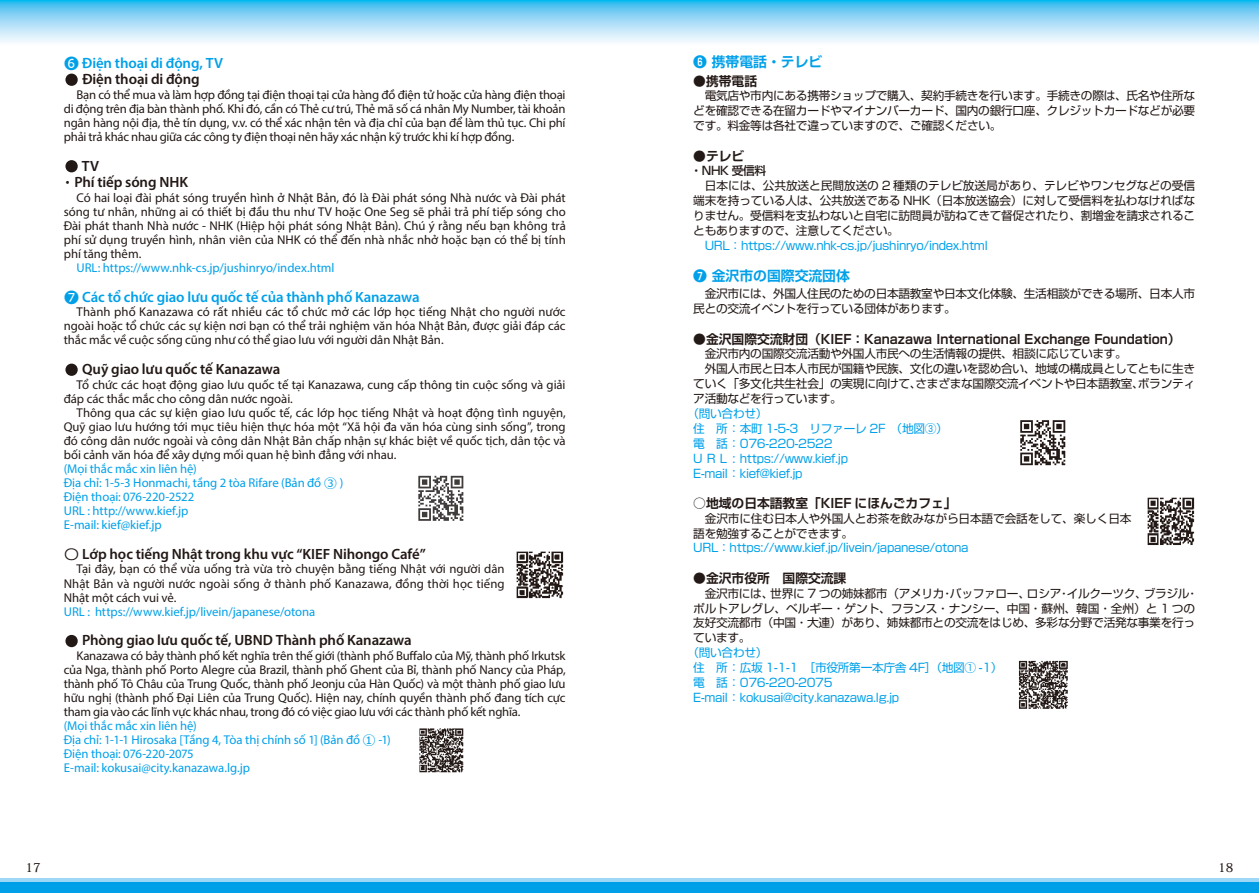
<style>
.page{position:relative;width:1259px;height:893px;background:#fff}
.page>*{position:absolute;margin:0;border:0;box-sizing:border-box;transform-origin:0 0}
.t1{font:600 14.85px/16.4px "Myriad Pro";letter-spacing:-.005em;color:#221815}
.t2{font:600 14.85px "Myriad Pro";letter-spacing:-.01em;color:#00a0e9}
.t3{font:700 13.8px "Shin Go Pro De";color:#00a0e9}
.t4{font:12.75px/14.1px "Myriad Pro";letter-spacing:-.005em;color:#221815;text-align:justify}
.t5{font:12.75px/14.1px "Myriad Pro";letter-spacing:-.005em;color:#00a0e9}
.t6{font:700 12.75px "Shin Go Pro De";color:#231916}
.t7{font:500 12.3px "Koz Min Pro";color:#221815}
.t8{font:700 12.15px "Futo Min A101 Pro";color:#231916}
.t9{font:11.7px/14.9px "Shin Go Pro";letter-spacing:-.025em;color:#231916}
.t10{font:11.7px/14.9px "Shin Go Pro";letter-spacing:-.025em;color:#00a0e9}
.t11{font:500 11.7px "Shin Go Pro";letter-spacing:-.025em;color:#231916}
.s1{font-family:"Meiryo";font-weight:400;font-size:15.6px}
.s2{font-family:"Meiryo";font-size:13.35px}
</style>
<div class="page">
<img style="left:516px;top:551px;width:48px;height:48px">
<img style="left:419px;top:728px;width:45px;height:45px">
<svg style="left:418px;top:475px;width:46px;height:46px"></svg>
<svg style="left:418px;top:476px;width:45px;height:45px"></svg>
<svg style="left:1020px;top:420px;width:46px;height:46px"></svg>
<svg style="left:1020px;top:420px;width:45px;height:45px"></svg>
<img style="left:1147px;top:497px;width:48px;height:48px">
<img style="left:1019px;top:660px;width:48px;height:49px">
<svg style="left:0;top:0;width:1259px;height:43px;background:#9bdaf6"></svg>
<div style="left:0;top:878px;width:1259px;height:15px;background:#9fd8f7"></div>
<div style="left:0;top:882px;width:1259px;height:11px;background:#00a0e9"></div>
<p class="t2" style="left:64px;top:53px;width:161px"><span class="s1">❻</span> Điện thoại di động, TV</p>
<p class="t1" style="left:64px;top:71px;width:137px"><span class="s1">●</span> Điện thoại di động</p>
<p class="t4" style="left:64px;top:87px;width:503px;text-indent:13px">Bạn có thể mua và làm hợp đồng tại điện thoại tại cửa hàng đồ điện tử hoặc cửa hàng điện thoại di động trên địa bàn thành phố. Khi đó, cần có Thẻ cư trú, Thẻ mã số cá nhân My Number, tài khoản ngân hàng nội địa, thẻ tín dụng, v.v. có thể xác nhận tên và địa chỉ của bạn để làm thủ tục. Chi phí phải trả khác nhau giữa các công ty điện thoại nên hãy xác nhận kỹ trước khi kí hợp đồng.</p>
<p class="t1" style="left:60px;top:157px;width:130px"><span class="s1">●</span>TV<br><span class="s1">・</span> Phí tiếp sóng NHK</p>
<p class="t4" style="left:64px;top:190px;width:503px;text-indent:13px">Có hai loại đài phát sóng truyền hình ở Nhật Bản, đó là Đài phát sóng Nhà nước và Đài phát sóng tư nhân, những ai có thiết bị đầu thu như TV hoặc One Seg sẽ phải trả phí tiếp sóng cho Đài phát thanh Nhà nước - NHK (Hiệp hội phát sóng Nhật Bản). Chú ý rằng nếu bạn không trả phí sử dụng truyền hình, nhân viên của NHK có thể đến nhà nhắc nhở hoặc bạn có thể bị tính phí tăng thêm.</p>
<p class="t5" style="left:77px;top:260px;width:259px">URL: https://www.nhk-cs.jp/jushinryo/index.html</p>
<p class="t2" style="left:64px;top:287px;width:357px"><span class="s1">❼</span> Các tổ chức giao lưu quốc tế của thành phố Kanazawa</p>
<p class="t4" style="left:64px;top:305px;width:503px;text-indent:13px">Thành phố Kanazawa có rất nhiều các tổ chức mở các lớp học tiếng Nhật cho người nước ngoài hoặc tổ chức các sự kiện nơi bạn có thể trải nghiệm văn hóa Nhật Bản, được giải đáp các thắc mắc về cuộc sống cũng như có thể giao lưu với người dân Nhật Bản.</p>
<p class="t1" style="left:64px;top:361px;width:218px"><span class="s1">●</span> Quỹ giao lưu quốc tế Kanazawa</p>
<p class="t4" style="left:64px;top:377px;width:503px;text-indent:13px">Tổ chức các hoạt động giao lưu quốc tế tại Kanazawa, cung cấp thông tin cuộc sống và giải đáp các thắc mắc cho công dân nước ngoài.</p>
<p class="t4" style="left:64px;top:405px;width:503px;text-indent:13px">Thông qua các sự kiện giao lưu quốc tế, các lớp học tiếng Nhật và hoạt động tình nguyện, Quỹ giao lưu hướng tới mục tiêu hiện thực hóa một “Xã hội đa văn hóa cùng sinh sống”, trong đó công dân nước ngoài và công dân Nhật Bản chấp nhận sự khác biệt về quốc tịch, dân tộc và bối cảnh văn hóa để xây dựng mối quan hệ bình đẳng với nhau.</p>
<p class="t5" style="left:64px;top:461px;width:281px">(Mọi thắc mắc xin liên hệ)<br>Địa chỉ: 1-5-3 Honmachi, tầng 2 tòa Rifare (Bản đồ <span class="s2">③</span> )<br>Điện thoại: 076-220-2522<br>URL : http://www.kief.jp<br>E-mail: kief@kief.jp</p>
<p class="t1" style="left:64px;top:545px;width:363px"><span class="s1">〇</span> Lớp học tiếng Nhật trong khu vực “KIEF Nihongo Café”</p>
<p class="t4" style="left:64px;top:562px;width:442px;text-indent:13px">Tại đây, bạn có thể vừa uống trà vừa trò chuyện bằng tiếng Nhật với người dân Nhật Bản và người nước ngoài sống ở thành phố Kanazawa, đồng thời học tiếng Nhật một cách vui vẻ.</p>
<p class="t5" style="left:64px;top:604px;width:253px">URL : https://www.kief.jp/livein/japanese/otona</p>
<p class="t1" style="left:64px;top:632px;width:349px"><span class="s1">●</span> Phòng giao lưu quốc tế, UBND Thành phố Kanazawa</p>
<p class="t4" style="left:64px;top:648px;width:503px;text-indent:13px">Kanazawa có bảy thành phố kết nghĩa trên thế giới (thành phố Buffalo của Mỹ, thành phố Irkutsk của Nga, thành phố Porto Alegre của Brazil, thành phố Ghent của Bỉ, thành phố Nancy của Pháp, thành phố Tô Châu của Trung Quốc, thành phố Jeonju của Hàn Quốc) và một thành phố giao lưu hữu nghị (thành phố Đại Liên của Trung Quốc). Hiện nay, chính quyền thành phố đang tích cực tham gia vào các lĩnh vực khác nhau, trong đó có việc giao lưu với các thành phố kết nghĩa.</p>
<p class="t5" style="left:64px;top:719px;width:328px">(Mọi thắc mắc xin liên hệ)<br>Địa chỉ: 1-1-1 Hirosaka [Tầng 4, Tòa thị chính số 1] (Bản đồ <span class="s2">①</span> -1)<br>Điện thoại: 076-220-2075<br>E-mail: kokusai@city.kanazawa.lg.jp</p>
<p class="t3" style="left:693px;top:51px;width:130px">❻ 携帯電話・テレビ</p>
<p class="t6" style="left:693px;top:70px;width:65px">●携帯電話</p>
<p class="t9" style="left:693px;top:87px;width:503px;text-align:justify">　電気店や市内にある携帯ショップで購入、契約手続きを行います。手続きの際は、氏名や住所などを確認できる在留カードやマイナンバーカード、国内の銀行口座、クレジットカードなどが必要です。料金等は各社で違っていますので、ご確認ください。</p>
<p class="t6" style="left:693px;top:145px;width:53px">●テレビ</p>
<p class="t11" style="left:690px;top:161px;width:77px">・NHK 受信料</p>
<p class="t9" style="left:693px;top:177px;width:503px;text-align:justify">　日本には、公共放送と民間放送の 2 種類のテレビ放送局があり、テレビやワンセグなどの受信端末を持っている人は、公共放送である NHK（日本放送協会）に対して受信料を払わなければなりません。受信料を支払わないと自宅に訪問員が訪ねてきて督促されたり、割増金を請求されることもありますので、注意してください。</p>
<p class="t10" style="left:693px;top:236px;width:296px">　URL：https://www.nhk-cs.jp/jushinryo/index.html</p>
<p class="t3" style="left:693px;top:265px;width:158px">❼ 金沢市の国際交流団体</p>
<p class="t9" style="left:693px;top:285px;width:503px">　金沢市には、外国人住民のための日本語教室や日本文化体験、生活相談ができる場所、日本人市民との交流イベントを行っている団体があります。</p>
<p class="t6" style="left:693px;top:329px;width:489px">●金沢国際交流財団（KIEF：Kanazawa International Exchange Foundation）</p>
<p class="t9" style="left:693px;top:345px;width:503px">　金沢市内の国際交流活動や外国人市民への生活情報の提供、相談に応じています。<br>　外国人市民と日本人市民が国籍や民族、文化の違いを認め合い、地域の構成員としてともに生きていく「多文化共生社会」の実現に向けて、さまざまな国際交流イベントや日本語教室、ボランティア活動などを行っています。</p>
<p class="t10" style="left:693px;top:405px;width:256px;text-indent:-6px">（問い合わせ）<br>住　所：本町 1-5-3　リファーレ 2F　（地図③）電　話：076-220-2522<br>U R L : https://www.kief.jp<br>E-mail：kief@kief.jp</p>
<p class="t6" style="left:693px;top:493px;width:265px">○地域の日本語教室「KIEF にほんごカフェ」</p>
<p class="t9" style="left:693px;top:509px;width:440px">　金沢市に住む日本人や外国人とお茶を飲みながら日本語で会話をして、楽しく日本語を勉強することができます。</p>
<p class="t10" style="left:693px;top:539px;width:277px">URL：https://www.kief.jp/livein/japanese/otona</p>
<p class="t6" style="left:693px;top:568px;width:180px">●金沢市役所　国際交流課　　</p>
<p class="t9" style="left:693px;top:584px;width:506px">　金沢市には、世界に 7 つの姉妹都市（アメリカ・バッファロー、ロシア・イルクーツク、ブラジル・ポルトアレグレ、ベルギー・ゲント、フランス・ナンシー、中国・蘇州、韓国・全州）と 1 つの友好交流都市（中国・大連）があり、姉妹都市との交流をはじめ、多彩な分野で活発な事業を行っています。</p>
<p class="t10" style="left:693px;top:644px;width:311px;text-indent:-6px">（問い合わせ）<br>住　所：広坂 1-1-1　［市役所第一本庁舎 4F］（地図① -1）電　話：076-220-2075<br>E-mail：kokusai@city.kanazawa.lg.jp</p>
<p class="t8" style="left:1220px;top:858px;width:15px">18</p>
<p class="t7" style="left:26px;top:859px;width:17px">17</p>
<p class="t7" style="left:1218px;top:859px;width:17px">18</p>
</div>
